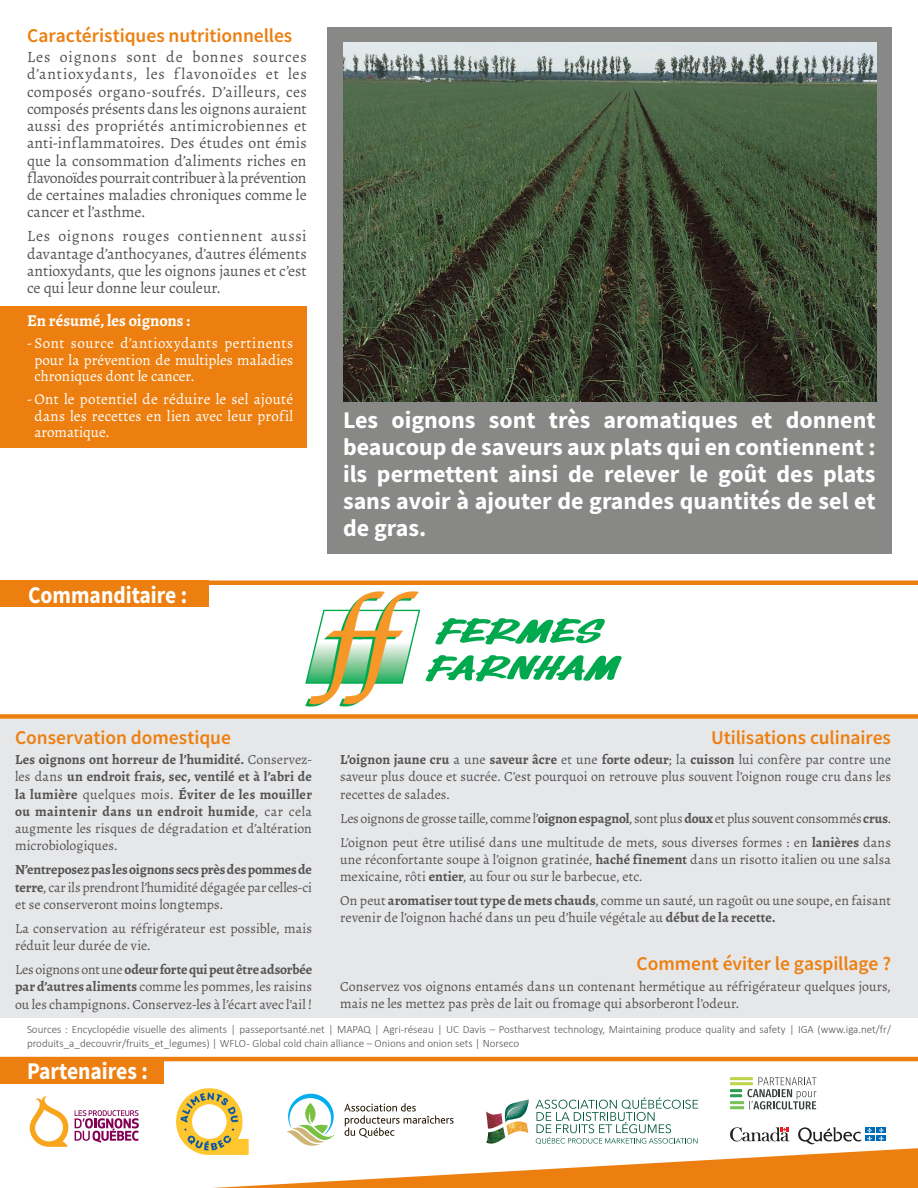
<style>
.page{position:relative;width:918px;height:1188px;background:#fff}
.page>*{position:absolute;margin:0;border:0;box-sizing:border-box;transform-origin:0 0}
.t1{font:700 24px/27px "Source Sans Pro";color:#fff;text-align:justify}
.t2{font:700 24px "Source Sans Pro";color:#fff;scale:.9 1}
.MainText{font:600 19.5px "Source Sans Pro";letter-spacing:-.005em;color:#ed7f10}
.MainText-2{font:700 16.5px "Alegreya";letter-spacing:-.005em;color:#fff}
.MainText-3{font:15.75px/17.2px "Alegreya";letter-spacing:-.005em;color:#555454;text-align:justify}
.MainText-4{font:15px/16.5px "Alegreya";letter-spacing:.005em;color:#fff;text-align:justify}
.Head1{font:13.8px/17.2px "Alegreya";color:#555454;text-align:justify}
.Head1-2{font:700 13.8px/17.2px "Alegreya";letter-spacing:.03em;color:#555454;text-align:justify}
.Head1-3{font:13.8px "Alegreya";letter-spacing:-.02em;color:#555454}
.t3{font:300 11.25px/13.5px "Calibri";color:#555454}
.s1{font-weight:400}
.s2{font-weight:700}
</style>
<div class="page">
<div style="left:0;top:719px;width:918px;height:298px;background:#e6e7e9"></div>
<svg style="left:0;top:580px;width:918px;height:139px"></svg>
<div style="left:328px;top:27px;width:564px;height:527px;background:#888887"></div>
<div style="left:0;top:307px;width:307px;height:141px;background:#ed7f10"></div>
<div style="left:0;top:1057px;width:163px;height:27px;background:#ed7f10"></div>
<div style="left:0;top:580px;width:208px;height:28px;background:#ed7f10"></div>
<hr style="left:0;top:1057px;width:918px;height:4px;background:#ed7f10">
<img style="left:343px;top:42px;width:534px;height:360px">
<svg style="left:305px;top:591px;width:317px;height:117px"></svg>
<svg style="left:29px;top:1096px;width:110px;height:51px"></svg>
<svg style="left:213px;top:1077px;width:705px;height:111px"></svg>
<img style="left:176px;top:1084px;width:73px;height:75px">
<p class="MainText" style="left:27px;top:22px;width:267px">Caractéristiques nutritionnelles</p>
<p class="MainText-3" style="left:27px;top:48px;width:281px">Les oignons sont de bonnes sources d’antioxydants, les flavonoïdes et les composés organo-soufrés. D’ailleurs, ces composés présents dans les oignons auraient aussi des propriétés antimicrobiennes et anti-inflammatoires. Des études ont émis que la consommation d’aliments riches en flavonoïdes pourrait contribuer à la prévention de certaines maladies chroniques comme le cancer et l’asthme.</p>
<p class="MainText-3" style="left:27px;top:228px;width:281px">Les oignons rouges contiennent aussi davantage d’anthocyanes, d’autres éléments antioxydants, que les oignons jaunes et c’est ce qui leur donne leur couleur.</p>
<p class="MainText-2" style="left:27px;top:310px;width:165px">En résumé, les oignons :</p>
<p class="MainText-4" style="left:34px;top:335px;width:260px;text-indent:-8px">- Sont source d’antioxydants pertinents pour la prévention de multiples maladies chroniques dont le cancer.</p>
<p class="MainText-4" style="left:34px;top:391px;width:260px;text-indent:-8px">- Ont le potentiel de réduire le sel ajouté dans les recettes en lien avec leur profil aromatique.</p>
<p class="t2" style="left:28px;top:578px;width:178px">Commanditaire :</p>
<p class="t1" style="left:343px;top:406px;width:534px">Les oignons sont très aromatiques et donnent beaucoup de saveurs aux plats qui en contiennent : ils permettent ainsi de relever le goût des plats sans avoir à ajouter de grandes quantités de sel et de gras.</p>
<p class="MainText" style="left:15px;top:724px;width:217px">Conservation domestique</p>
<p class="Head1-2" style="left:15px;top:751px;width:299px">Les oignons ont horreur de l’humidité. <span class="s1">Conservez&shy;les dans</span> un endroit frais, sec, ventilé et à l’abri de la lumière <span class="s1">quelques mois.</span> Éviter de les mouiller ou maintenir dans un endroit humide<span class="s1">, car cela augmente les risques de dégradation et d’altération microbiologiques.</span></p>
<p class="Head1" style="left:15px;top:861px;width:298px"><span class="s2">N’entreposez pas les oignons secs près des pommes de terre</span>, car ils prendront l’humidité dégagée par celles-ci et se conserveront moins longtemps.</p>
<p class="Head1" style="left:15px;top:920px;width:298px">La conservation au réfrigérateur est possible, mais réduit leur durée de vie.</p>
<p class="Head1" style="left:15px;top:961px;width:299px">Les oignons ont une <span class="s2">odeur forte qui peut être adsorbée par d’autres aliments</span> comme les pommes, les raisins ou les champignons. Conservez-les à l’écart avec l’ail !</p>
<p class="MainText" style="left:637px;top:951px;width:256px">Comment éviter le gaspillage ?</p>
<p class="MainText" style="left:711px;top:724px;width:181px">Utilisations culinaires</p>
<p class="Head1" style="left:340px;top:751px;width:552px"><span class="s2">L’oignon jaune cru</span> a une <span class="s2">saveur âcre</span> et une <span class="s2">forte odeur</span>; la <span class="s2">cuisson</span> lui confère par contre une saveur plus douce et sucrée. C’est pourquoi on retrouve plus souvent l’oignon rouge cru dans les recettes de salades.</p>
<p class="Head1-3" style="left:340px;top:810px;width:552px">Les oignons de grosse taille, comme l’<span class="s2">oignon espagnol</span>, sont plus <span class="s2">doux</span> et plus souvent consommés <span class="s2">crus</span>.</p>
<p class="Head1" style="left:340px;top:834px;width:552px">L’oignon peut être utilisé dans une multitude de mets, sous diverses formes : en <span class="s2">lanières</span> dans une réconfortante soupe à l’oignon gratinée, <span class="s2">haché finement</span> dans un risotto italien ou une salsa mexicaine, rôti <span class="s2">entier</span>, au four ou sur le barbecue, etc.</p>
<p class="Head1" style="left:340px;top:892px;width:552px">On peut <span class="s2">aromatiser tout type de mets chauds</span>, comme un sauté, un ragoût ou une soupe, en faisant revenir de l’oignon haché dans un peu d’huile végétale au <span class="s2">début de la recette.</span></p>
<p class="Head1" style="left:340px;top:978px;width:552px">Conservez vos oignons entamés dans un contenant hermétique au réfrigérateur quelques jours, mais ne les mettez pas près de lait ou fromage qui absorberont l’odeur.</p>
<p class="t3" style="left:27px;top:1022px;width:866px">Sources : Encyclopédie visuelle des aliments | passeportsanté.net | MAPAQ | Agri-réseau | UC Davis – Postharvest technology, Maintaining produce quality and safety | IGA (www.iga.net/fr/ produits_a_decouvrir/fruits_et_legumes) | WFLO - Global cold chain alliance – Onions and onion sets | Norseco</p>
<p class="t2" style="left:27px;top:1055px;width:136px">Partenaires :</p>
</div>
